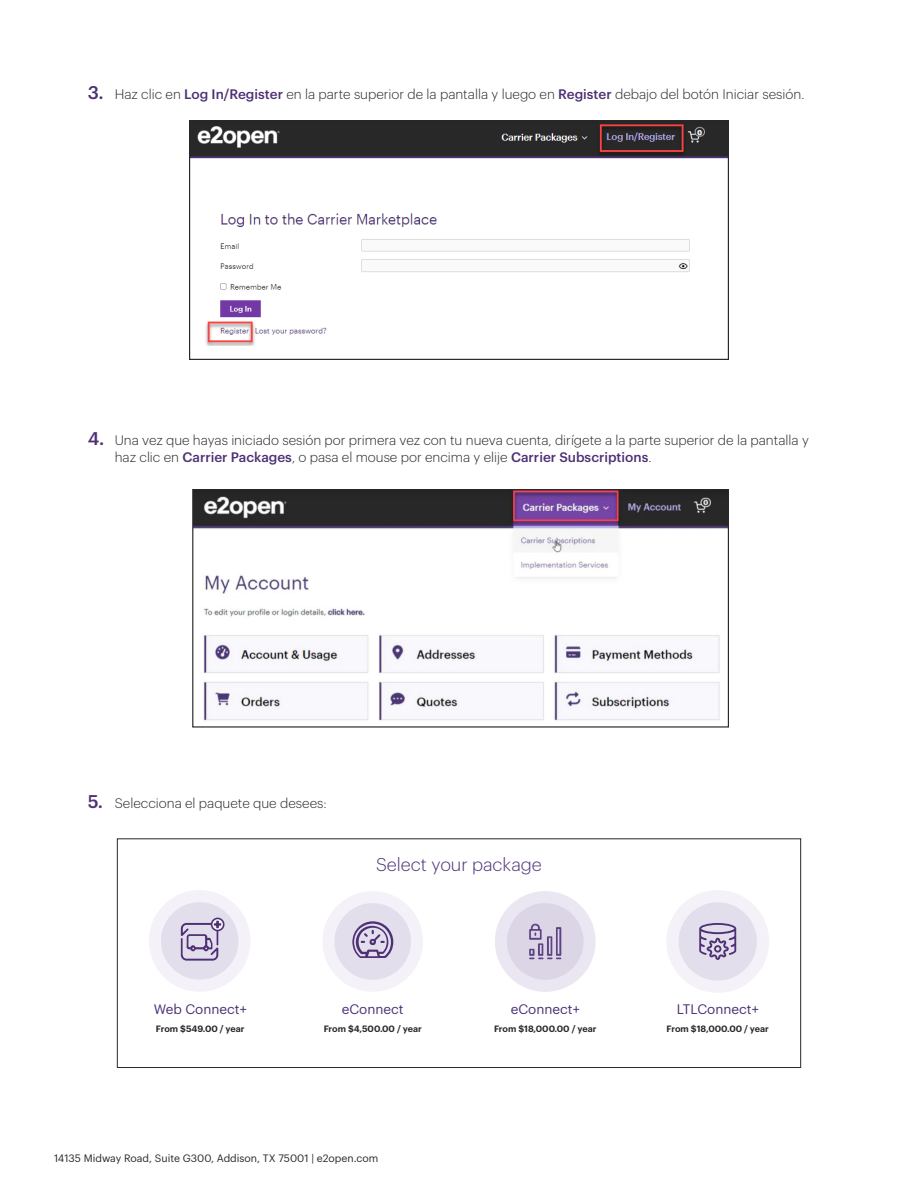
<style>
.page{position:relative;width:918px;height:1188px;background:#fff}
.page>*{position:absolute;margin:0;border:0;box-sizing:border-box;transform-origin:0 0}
.t1{font:300 18px "Graphik";color:#4d3075}
.t2{font:300 13.5px/16.5px "Graphik";color:#282828}
.t3{font:13.5px "Graphik";color:#4d3075}
.t4{font:10.5px "Graphik";color:#282828}
.t5{font:600 9px "Graphik";color:#282828}
.s1{font-weight:500;font-size:18px;color:#4d3075}
.s2{font-weight:500;color:#4d3075}
</style>
<div class="page">
<div style="left:117px;top:839px;width:684px;height:229px;background:#fff;border:1px solid #282828"></div>
<div style="left:149px;top:890px;width:102px;height:102px;background:#f4f1f8;border-radius:50%"></div>
<div style="left:161px;top:902px;width:77px;height:78px;background:#e3deeb;border-radius:50%"></div>
<div style="left:211px;top:918px;width:13px;height:13px;border:2px solid #4e3076;border-radius:50%"></div>
<svg style="left:181px;top:920px;width:41px;height:41px"></svg>
<div style="left:666px;top:890px;width:103px;height:103px;background:#f4f1f8;border-radius:50%"></div>
<div style="left:679px;top:902px;width:78px;height:79px;background:#e3deeb;border-radius:50%"></div>
<svg style="left:699px;top:923px;width:37px;height:37px"></svg>
<div style="left:322px;top:891px;width:101px;height:101px;background:#f4f1f8;border-radius:50%"></div>
<div style="left:334px;top:903px;width:77px;height:77px;background:#e3deeb;border-radius:50%"></div>
<svg style="left:352px;top:921px;width:41px;height:37px"></svg>
<svg style="left:495px;top:891px;width:101px;height:101px;background:#dbd5e6"></svg>
<img style="left:191px;top:122px;width:536px;height:224px">
<div style="left:189px;top:120px;width:540px;height:240px;border:1px solid #282828"></div>
<img style="left:194px;top:491px;width:533px;height:230px">
<div style="left:192px;top:489px;width:537px;height:239px;border:1px solid #282828"></div>
<p class="t2" style="left:88px;top:86px;width:718px"><span class="s1">3.</span> Haz clic en <span class="s2">Log In/Register</span> en la parte superior de la pantalla y luego en <span class="s2">Register</span> debajo del botón Iniciar sesión.</p>
<p class="t2" style="left:115px;top:433px;width:696px;text-indent:-27px"><span class="s1">4.</span> Una vez que hayas iniciado sesión por primera vez con tu nueva cuenta, dirígete a la parte superior de la pantalla y haz clic en <span class="s2">Carrier Packages</span>, o pasa el mouse por encima y elije <span class="s2">Carrier Subscriptions</span>.</p>
<p class="t2" style="left:88px;top:796px;width:240px"><span class="s1">5.</span> Selecciona el paquete que desees:</p>
<h1 class="t1" style="left:376px;top:857px;width:167px">Select your package</h1>
<p class="t3" style="left:154px;top:1003px;width:95px">Web Connect+</p>
<p class="t5" style="left:156px;top:1025px;width:90px">From $549.00 / year</p>
<p class="t3" style="left:342px;top:1003px;width:63px">eConnect</p>
<p class="t5" style="left:324px;top:1025px;width:100px">From $4,500.00 / year</p>
<p class="t4" style="left:54px;top:1154px;width:326px">14135 Midway Road, Suite G300, Addison, TX 75001 | e2open.com</p>
<p class="t3" style="left:511px;top:1003px;width:70px">eConnect+</p>
<p class="t5" style="left:494px;top:1025px;width:104px">From $18,000.00 / year</p>
<p class="t3" style="left:677px;top:1003px;width:83px">LTLConnect+</p>
<p class="t5" style="left:667px;top:1025px;width:104px">From $18,000.00 / year</p>
</div>
